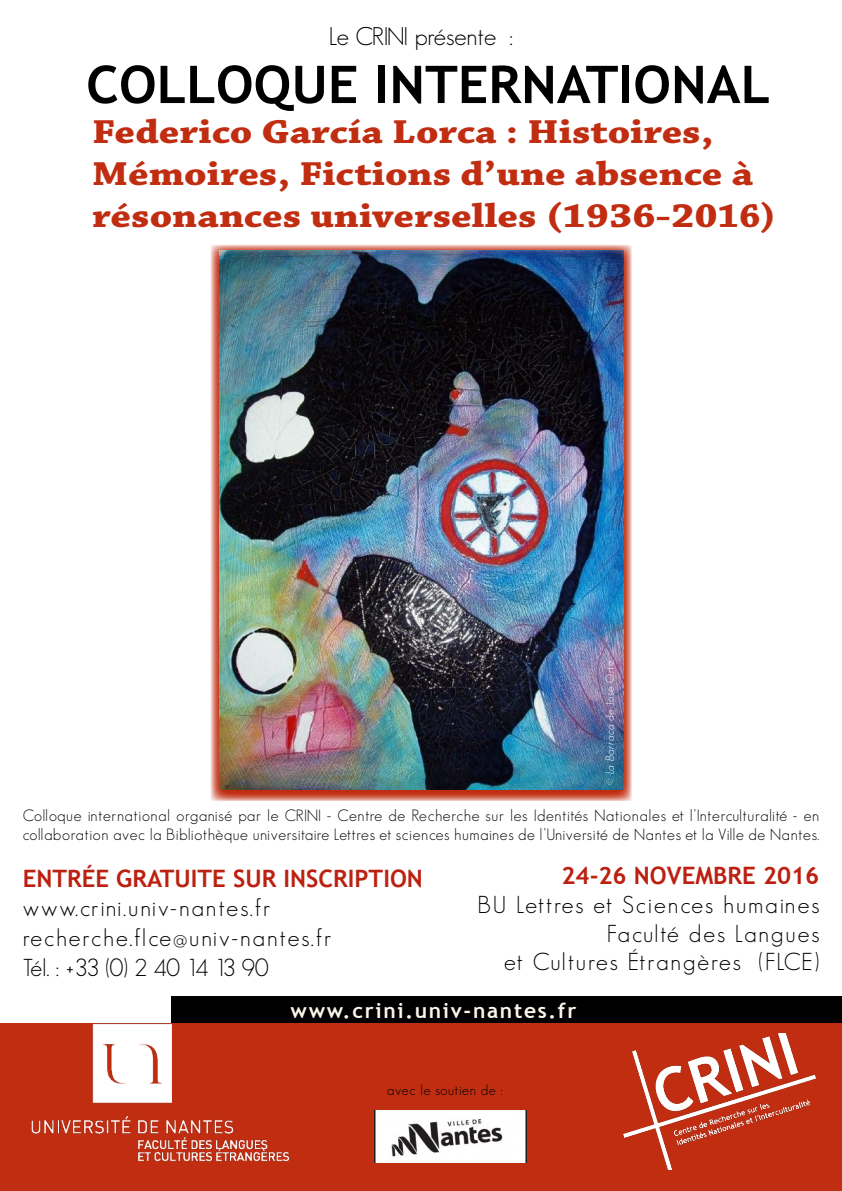
<style>
.page{position:relative;width:842px;height:1191px;background:#fff}
.page>*{position:absolute;margin:0;border:0;box-sizing:border-box;transform-origin:0 0}
.t1{font:700 52px "Trebuchet MS";color:#000}
.t2{font:700 35px/42px "Chaparral Pro";color:#c12d11;scale:1.18 1}
.t3{font:300 25px "Geosans";color:#000}
.t4{font:300 24px/28.8px "Geosans";letter-spacing:.08em;color:#000;text-align:right}
.t5{font:700 24px "Trebuchet MS";color:#bc2011}
.t6{font:700 21px "Trebuchet MS";letter-spacing:.08em;color:#faf6eb}
.t7{font:300 16px/19.2px "Geosans";letter-spacing:.04em;color:#000}
.t8{font:300 14.2px "Geosans";letter-spacing:.04em;color:#000}
.t9{font:300 11px "Geosans";letter-spacing:.04em;color:#fff}
.s1{font-style:italic}
</style>
<div class="page">
<svg style="left:212px;top:246px;width:418px;height:553px;background:#d16753"></svg>
<img style="left:219px;top:250px;width:405px;height:540px">
<div style="left:172px;top:996px;width:670px;height:27px;background:#000"></div>
<div style="left:0;top:1023px;width:842px;height:168px;background:#c12d11"></div>
<img style="left:31px;top:1023px;width:259px;height:139px">
<img style="left:623px;top:1033px;width:194px;height:136px">
<img style="left:375px;top:1110px;width:151px;height:52px">
<h3 class="t3" style="left:329px;top:23px;width:186px">Le CRINI présente :</h3>
<h1 class="t1" style="left:86px;top:52px;width:685px">COLLOQUE INTERNATIONAL</h1>
<h2 class="t2" style="left:92px;top:112px;width:581px">Federico García Lorca : Histoires,<br>Mémoires, Fictions d’une absence à résonances universelles (1936-2016)</h2>
<p class="t9" style="left:604px;top:784px;width:127px;rotate:-90deg">© <span class="s1">La Barraca</span> de Jose Ortiz</p>
<p class="t7" style="left:23px;top:805px;width:798px">Colloque international organisé par le CRINI - Centre de Recherche sur les Identités Nationales et l’Interculturalité - en collaboration avec la Bibliothèque universitaire Lettres et sciences humaines de l’Université de Nantes et la Ville de Nantes.</p>
<h3 class="t5" style="left:23px;top:863px;width:402px">ENTRÉE GRATUITE SUR INSCRIPTION</h3>
<h3 class="t4" style="left:23px;top:892px;width:310px;line-height:30px;text-align:left">www.crini.univ-nantes.fr recherche.flce@univ-nantes.fr<br>Tél. : +33 (0) 2 40 14 13 90</h3>
<h3 class="t6" style="left:291px;top:997px;width:287px">www.crini.univ-nantes.fr</h3>
<h3 class="t5" style="left:561px;top:860px;width:259px">24-26 NOVEMBRE 2016</h3>
<h3 class="t4" style="left:477px;top:890px;width:343px">BU Lettres et Sciences humaines<br>Faculté des Langues<br>et Cultures Étrangères (FLCE)</h3>
<p class="t8" style="left:387px;top:1082px;width:117px">avec le soutien de :</p>
</div>
